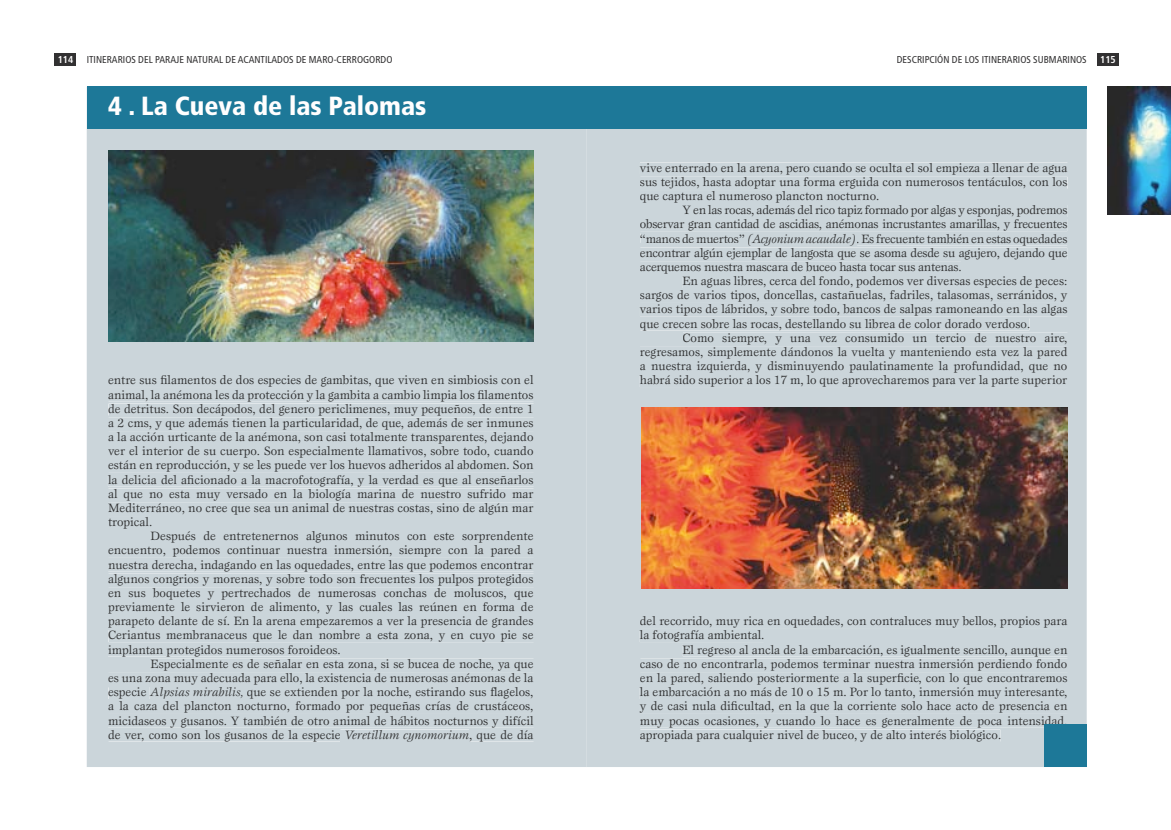
<style>
.page{position:relative;width:1171px;height:830px;background:#fff}
.page>*{position:absolute;margin:0;border:0;box-sizing:border-box;transform-origin:0 0}
.t1{font:900 condensed 26.25px "Frutiger";color:#fffefe}
.t2{font:12.5px/14.1px "Esprit";color:#303132;text-align:justify}
.t3{font:condensed 10px "Frutiger";color:#323132}
.t4{font:700 condensed 10px "Frutiger";color:#fffefe}
.s1{font-style:italic}
</style>
<div class="page">
<div style="left:55px;top:53px;width:21px;height:12px;background:#323132"></div>
<div style="left:87px;top:129px;width:499px;height:638px;background:#cbd5da"></div>
<div style="left:1097px;top:53px;width:21px;height:12px;background:#323132"></div>
<div style="left:586px;top:129px;width:500px;height:638px;background:#cbd5da"></div>
<img style="left:1107px;top:87px;width:63px;height:127px">
<div style="left:586px;top:87px;width:500px;height:42px;background:#1d7898"></div>
<div style="left:108px;top:375px;width:425px;height:12px;background:#cbd5da"></div>
<div style="left:108px;top:389px;width:425px;height:12px;background:#cbd5da"></div>
<div style="left:108px;top:404px;width:425px;height:11px;background:#cbd5da"></div>
<div style="left:108px;top:418px;width:425px;height:12px;background:#cbd5da"></div>
<div style="left:108px;top:432px;width:425px;height:12px;background:#cbd5da"></div>
<div style="left:108px;top:446px;width:425px;height:12px;background:#cbd5da"></div>
<div style="left:108px;top:460px;width:425px;height:12px;background:#cbd5da"></div>
<div style="left:108px;top:474px;width:425px;height:12px;background:#cbd5da"></div>
<div style="left:108px;top:489px;width:425px;height:11px;background:#cbd5da"></div>
<div style="left:108px;top:503px;width:425px;height:12px;background:#cbd5da"></div>
<div style="left:108px;top:517px;width:43px;height:12px;background:#cbd5da"></div>
<div style="left:151px;top:531px;width:382px;height:12px;background:#cbd5da"></div>
<div style="left:108px;top:545px;width:425px;height:12px;background:#cbd5da"></div>
<div style="left:108px;top:559px;width:425px;height:12px;background:#cbd5da"></div>
<div style="left:108px;top:574px;width:425px;height:12px;background:#cbd5da"></div>
<div style="left:108px;top:588px;width:425px;height:12px;background:#cbd5da"></div>
<div style="left:108px;top:602px;width:425px;height:12px;background:#cbd5da"></div>
<div style="left:108px;top:616px;width:425px;height:12px;background:#cbd5da"></div>
<div style="left:109px;top:630px;width:424px;height:12px;background:#cbd5da"></div>
<div style="left:108px;top:644px;width:232px;height:12px;background:#cbd5da"></div>
<div style="left:151px;top:659px;width:382px;height:12px;background:#cbd5da"></div>
<div style="left:108px;top:673px;width:425px;height:12px;background:#cbd5da"></div>
<div style="left:108px;top:687px;width:38px;height:12px;background:#cbd5da"></div>
<div style="left:150px;top:687px;width:93px;height:12px;background:#cbd5da"></div>
<div style="left:247px;top:687px;width:286px;height:12px;background:#cbd5da"></div>
<div style="left:108px;top:701px;width:425px;height:12px;background:#cbd5da"></div>
<div style="left:108px;top:715px;width:425px;height:12px;background:#cbd5da"></div>
<div style="left:108px;top:730px;width:232px;height:11px;background:#cbd5da"></div>
<div style="left:340px;top:730px;width:129px;height:11px;background:#cbd5da"></div>
<div style="left:470px;top:730px;width:63px;height:11px;background:#cbd5da"></div>
<img style="left:108px;top:151px;width:425px;height:191px">
<img style="left:641px;top:408px;width:425px;height:181px">
<div style="left:639px;top:163px;width:428px;height:11px;background:#cbd5da"></div>
<div style="left:640px;top:177px;width:427px;height:12px;background:#cbd5da"></div>
<div style="left:640px;top:191px;width:238px;height:12px;background:#cbd5da"></div>
<div style="left:682px;top:205px;width:384px;height:12px;background:#cbd5da"></div>
<div style="left:640px;top:219px;width:426px;height:12px;background:#cbd5da"></div>
<div style="left:640px;top:233px;width:104px;height:10px;background:#cbd5da"></div>
<div style="left:748px;top:233px;width:106px;height:13px;background:#cbd5da"></div>
<div style="left:856px;top:233px;width:210px;height:12px;background:#cbd5da"></div>
<div style="left:640px;top:248px;width:426px;height:11px;background:#cbd5da"></div>
<div style="left:640px;top:262px;width:320px;height:12px;background:#cbd5da"></div>
<div style="left:682px;top:276px;width:385px;height:12px;background:#cbd5da"></div>
<div style="left:640px;top:290px;width:427px;height:12px;background:#cbd5da"></div>
<div style="left:639px;top:304px;width:428px;height:12px;background:#cbd5da"></div>
<div style="left:640px;top:319px;width:389px;height:11px;background:#cbd5da"></div>
<div style="left:683px;top:333px;width:384px;height:12px;background:#cbd5da"></div>
<div style="left:640px;top:347px;width:427px;height:12px;background:#cbd5da"></div>
<div style="left:640px;top:361px;width:427px;height:12px;background:#cbd5da"></div>
<div style="left:639px;top:375px;width:428px;height:12px;background:#cbd5da"></div>
<div style="left:640px;top:616px;width:427px;height:12px;background:#cbd5da"></div>
<div style="left:639px;top:630px;width:124px;height:12px;background:#cbd5da"></div>
<div style="left:682px;top:644px;width:385px;height:12px;background:#cbd5da"></div>
<div style="left:640px;top:659px;width:427px;height:11px;background:#cbd5da"></div>
<div style="left:640px;top:673px;width:427px;height:12px;background:#cbd5da"></div>
<div style="left:639px;top:687px;width:428px;height:12px;background:#cbd5da"></div>
<div style="left:639px;top:701px;width:428px;height:12px;background:#cbd5da"></div>
<div style="left:640px;top:715px;width:427px;height:12px;background:#cbd5da"></div>
<div style="left:640px;top:730px;width:360px;height:11px;background:#cbd5da"></div>
<div style="left:1043px;top:724px;width:43px;height:43px;background:#1d7898"></div>
<div style="left:87px;top:87px;width:499px;height:42px;background:#1d7898"></div>
<p class="t4" style="left:58px;top:54px;width:17px">114</p>
<p class="t3" style="left:87px;top:54px;width:307px">ITINERARIOS DEL PARAJE NATURAL DE ACANTILADOS DE MARO-CERROGORDO</p>
<p class="t3" style="left:896px;top:54px;width:191px">DESCRIPCIÓN DE LOS ITINERARIOS SUBMARINOS</p>
<p class="t4" style="left:1099px;top:54px;width:17px">115</p>
<h1 class="t1" style="left:108px;top:90px;width:320px">4 . La Cueva de las Palomas</h1>
<p class="t2" style="left:108px;top:373px;width:427px">entre sus filamentos de dos especies de gambitas, que viven en simbiosis con el animal, la anémona les da protección y la gambita a cambio limpia los filamentos de detritus. Son decápodos, del genero periclimenes, muy pequeños, de entre 1 a 2 cms, y que además tienen la particularidad, de que, además de ser inmunes a la acción urticante de la anémona, son casi totalmente transparentes, dejando ver el interior de su cuerpo. Son especialmente llamativos, sobre todo, cuando están en reproducción, y se les puede ver los huevos adheridos al abdomen. Son la delicia del aficionado a la macrofotografía, y la verdad es que al enseñarlos al que no esta muy versado en la biología marina de nuestro sufrido mar Mediterráneo, no cree que sea un animal de nuestras costas, sino de algún mar tropical.</p>
<p class="t2" style="left:108px;top:529px;width:427px;text-indent:43px">Después de entretenernos algunos minutos con este sorprendente encuentro, podemos continuar nuestra inmersión, siempre con la pared a nuestra derecha, indagando en las oquedades, entre las que podemos encontrar algunos congrios y morenas, y sobre todo son frecuentes los pulpos protegidos en sus boquetes y pertrechados de numerosas conchas de moluscos, que previamente le sirvieron de alimento, y las cuales las reúnen en forma de parapeto delante de sí. En la arena empezaremos a ver la presencia de grandes Ceriantus membranaceus que le dan nombre a esta zona, y en cuyo pie se implantan protegidos numerosos foroideos.</p>
<p class="t2" style="left:108px;top:656px;width:427px;text-indent:43px">Especialmente es de señalar en esta zona, si se bucea de noche, ya que es una zona muy adecuada para ello, la existencia de numerosas anémonas de la especie <span class="s1">Alpsias mirabilis,</span> que se extienden por la noche, estirando sus flagelos, a la caza del plancton nocturno, formado por pequeñas crías de crustáceos, micidaseos y gusanos. Y también de otro animal de hábitos nocturnos y difícil de ver, como son los gusanos de la especie <span class="s1">Veretillum cynomorium</span>, que de día</p>
<p class="t2" style="left:639px;top:160px;width:429px">vive enterrado en la arena, pero cuando se oculta el sol empieza a llenar de agua sus tejidos, hasta adoptar una forma erguida con numerosos tentáculos, con los que captura el numeroso plancton nocturno.</p>
<p class="t2" style="left:639px;top:203px;width:429px;text-indent:43px">Y en las rocas, además del rico tapiz formado por algas y esponjas, podremos observar gran cantidad de ascidias, anémonas incrustantes amarillas, y frecuentes “manos de muertos” <span class="s1">(Acyonium acaudale)</span>. Es frecuente también en estas oquedades encontrar algún ejemplar de langosta que se asoma desde su agujero, dejando que acerquemos nuestra mascara de buceo hasta tocar sus antenas.</p>
<p class="t2" style="left:639px;top:274px;width:429px;text-indent:43px">En aguas libres, cerca del fondo, podemos ver diversas especies de peces: sargos de varios tipos, doncellas, castañuelas, fadriles, talasomas, serránidos, y varios tipos de lábridos, y sobre todo, bancos de salpas ramoneando en las algas que crecen sobre las rocas, destellando su librea de color dorado verdoso.</p>
<p class="t2" style="left:639px;top:330px;width:429px;text-indent:43px">Como siempre, y una vez consumido un tercio de nuestro aire, regresamos, simplemente dándonos la vuelta y manteniendo esta vez la pared a nuestra izquierda, y disminuyendo paulatinamente la profundidad, que no habrá sido superior a los 17 m, lo que aprovecharemos para ver la parte superior</p>
<p class="t2" style="left:639px;top:614px;width:429px">del recorrido, muy rica en oquedades, con contraluces muy bellos, propios para la fotografía ambiental.</p>
<p class="t2" style="left:639px;top:642px;width:429px;text-indent:43px">El regreso al ancla de la embarcación, es igualmente sencillo, aunque en caso de no encontrarla, podemos terminar nuestra inmersión perdiendo fondo en la pared, saliendo posteriormente a la superficie, con lo que encontraremos la embarcación a no más de 10 o 15 m. Por lo tanto, inmersión muy interesante, y de casi nula dificultad, en la que la corriente solo hace acto de presencia en muy pocas ocasiones, y cuando lo hace es generalmente de poca intensidad, apropiada para cualquier nivel de buceo, y de alto interés biológico.</p>
</div>
